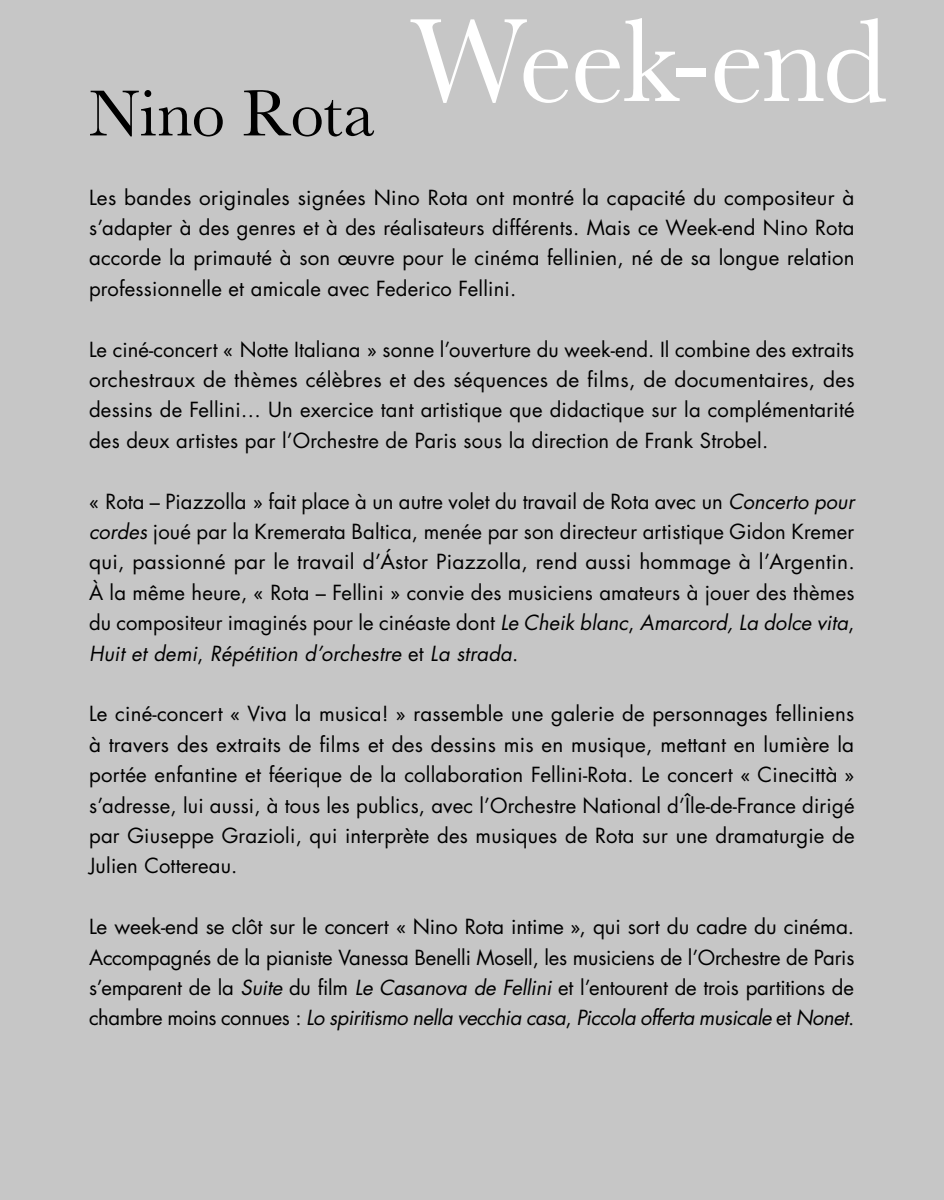
<style>
.page{position:relative;width:944px;height:1200px;background:#fff}
.page>*{position:absolute;margin:0;border:0;box-sizing:border-box;transform-origin:0 0}
.t1{font:123.08px "Baskerville MT Pro";letter-spacing:-.025em;color:#fff}
.t2{font:67.5px "Baskerville MT Pro";letter-spacing:-.01em;color:#000}
.t3{font:20.25px/30.4px "Futura LTW1 G";letter-spacing:.01em;color:#000;text-align:justify}
.s1{font-style:italic}
</style>
<div class="page">
<div style="left:0;top:0;width:944px;height:1199px;background:#c6c6c6"></div>
<p class="t2" style="left:89px;top:74px;width:287px">Nino Rota</p>
<p class="t1" style="left:410px;top:-10px;width:478px">Week-end</p>
<p class="t3" style="left:89px;top:180px;width:767px">Les bandes originales signées Nino Rota ont montré la capacité du compositeur à s’adapter à des genres et à des réalisateurs différents. Mais ce Week-end Nino Rota accorde la primauté à son œuvre pour le cinéma fellinien, né de sa longue relation professionnelle et amicale avec Federico Fellini.</p>
<p class="t3" style="left:89px;top:332px;width:767px">Le ciné-concert « Notte Italiana » sonne l’ouverture du week-end. Il combine des extraits orchestraux de thèmes célèbres et des séquences de films, de documentaires, des dessins de Fellini… Un exercice tant artistique que didactique sur la complémentarité des deux artistes par l’Orchestre de Paris sous la direction de Frank Strobel.</p>
<p class="t3" style="left:89px;top:484px;width:767px">« Rota – Piazzolla » fait place à un autre volet du travail de Rota avec un <span class="s1">Concerto pour cordes</span> joué par la Kremerata Baltica, menée par son directeur artistique Gidon Kremer qui, passionné par le travail d’Ástor Piazzolla, rend aussi hommage à l’Argentin.<br>À la même heure, « Rota – Fellini » convie des musiciens amateurs à jouer des thèmes du compositeur imaginés pour le cinéaste dont <span class="s1">Le Cheik blanc</span>, <span class="s1">Amarcord, La dolce vita</span>, <span class="s1">Huit et demi</span>, <span class="s1">Répétition d’orchestre</span> et <span class="s1">La strada</span>.</p>
<p class="t3" style="left:89px;top:696px;width:767px">Le ciné-concert « Viva la musica! » rassemble une galerie de personnages felliniens à travers des extraits de films et des dessins mis en musique, mettant en lumière la portée enfantine et féerique de la collaboration Fellini-Rota. Le concert « Cinecittà » s’adresse, lui aussi, à tous les publics, avec l’Orchestre National d’Île-de-France dirigé par Giuseppe Grazioli, qui interprète des musiques de Rota sur une dramaturgie de Julien Cottereau.</p>
<p class="t3" style="left:89px;top:909px;width:767px">Le week-end se clôt sur le concert « Nino Rota intime », qui sort du cadre du cinéma.<br>Accompagnés de la pianiste Vanessa Benelli Mosell, les musiciens de l’Orchestre de Paris s’emparent de la <span class="s1">Suite</span> du film <span class="s1">Le Casanova de Fellini</span> et l’entourent de trois partitions de chambre moins connues : <span class="s1">Lo spiritismo nella vecchia casa</span>, <span class="s1">Piccola offerta musicale</span> et <span class="s1">Nonet</span>.</p>
</div>
